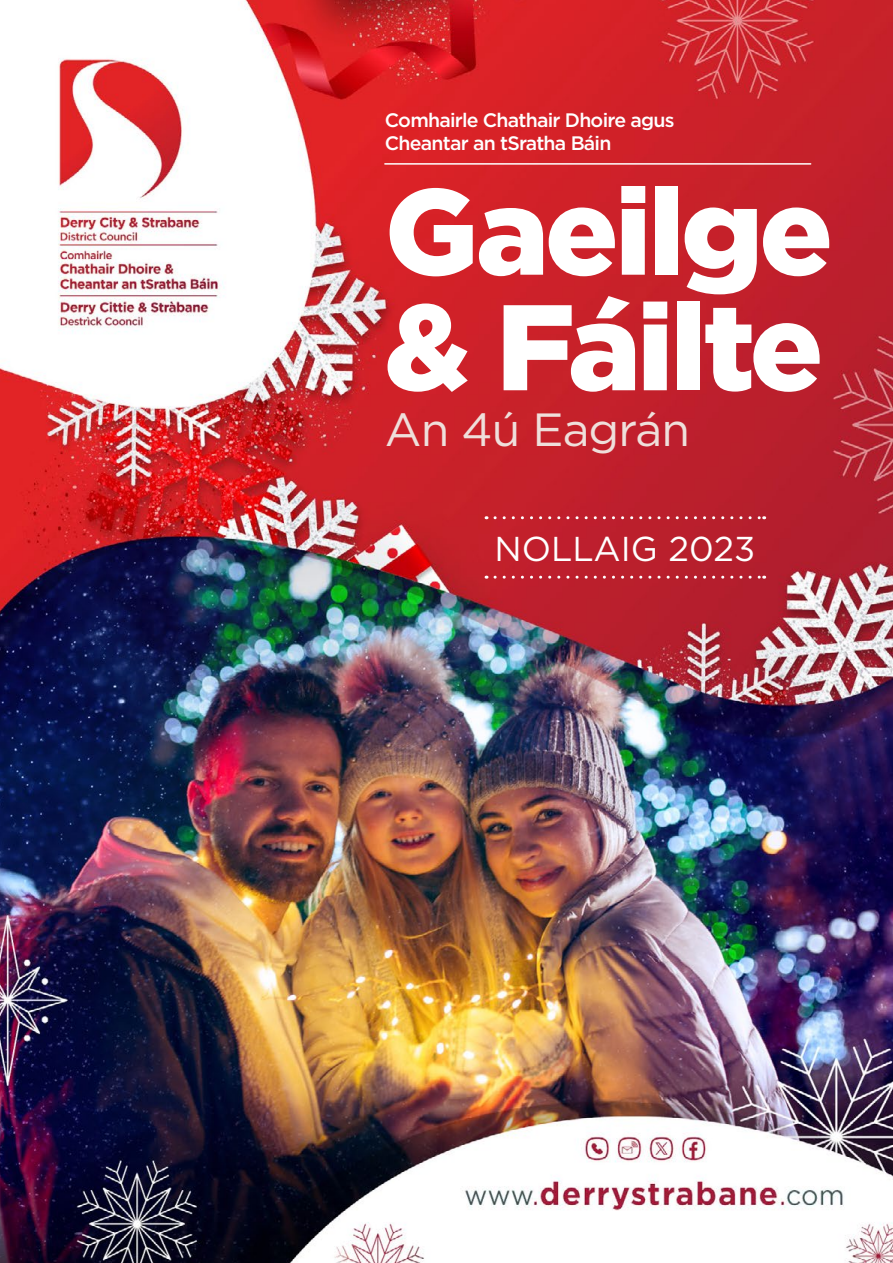
<style>
.page{position:relative;width:893px;height:1263px;background:#fff}
.page>*{position:absolute;margin:0;border:0;box-sizing:border-box;transform-origin:0 0}
.t1{font:900 121.5px/115.5px "Gotham";letter-spacing:-.03em;color:#fff}
.t2{font:46.5px "Gotham";letter-spacing:-.02em;color:#efdfdb}
.t3{font:34.5px "Gotham";color:#fff}
.t4{font:500 19.5px/23.4px "Gotham";letter-spacing:-.04em;color:#fff}
</style>
<div class="page">
<img style="left:0;top:0;width:893px;height:1263px">
<hr style="left:385px;top:163px;width:426px;height:2px;background:#fff">
<svg style="left:495px;top:516px;width:270px;height:3px"></svg>
<svg style="left:495px;top:576px;width:270px;height:3px"></svg>
<p class="t4" style="left:385px;top:108px;width:291px">Comhairle Chathair Dhoire agus<br>Cheantar an tSratha Báin</p>
<h1 class="t1" style="left:385px;top:173px;width:450px">Gaeilge &amp; Fáilte</h1>
<h2 class="t2" style="left:385px;top:400px;width:307px">An 4ú Eagrán</h2>
<h3 class="t3" style="left:495px;top:526px;width:262px">NOLLAIG 2023</h3>
</div>
